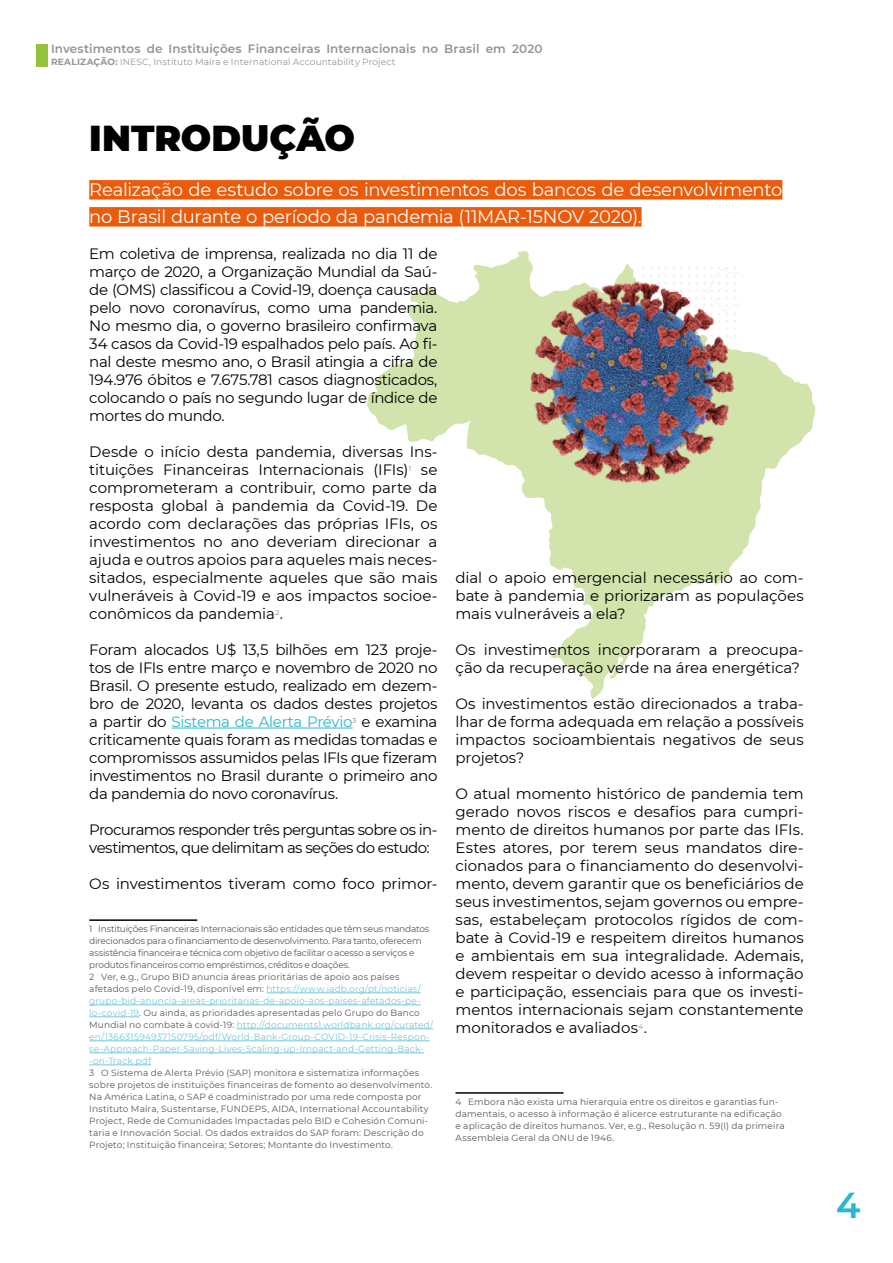
<style>
.page{position:relative;width:893px;height:1263px;background:#fff}
.page>*{position:absolute;margin:0;border:0;box-sizing:border-box;transform-origin:0 0}
.t1{font:900 36px "Montserrat";color:#000}
.t2{font:600 36px "Montserrat";color:#29b8ce}
.t3{font:18px/27px "Montserrat";letter-spacing:-.01em;color:#fff}
.t4{font:15px/18px "Montserrat";letter-spacing:-.01em;color:#000;text-align:justify}
.t5{font:15px/18px "Montserrat";letter-spacing:-.04em;color:#000}
.t6{font:600 12px "Montserrat";letter-spacing:.01em;color:#949494}
.t7{font:9px/12px "Montserrat";letter-spacing:.015em;color:#575756}
.t8{font:9px "Montserrat";letter-spacing:.01em;color:#949494}
.s1{font-weight:700}
.s2{color:#29b8ce}
.s3{color:#72c7d8}
</style>
<div class="page">
<svg style="left:367px;top:251px;width:449px;height:448px"></svg>
<img style="left:518px;top:260px;width:223px;height:233px">
<hr style="left:172px;top:728px;width:181px;height:1px;background:#29b8ce">
<hr style="left:89px;top:919px;width:108px;height:2px;background:#000">
<hr style="left:266px;top:992px;width:155px;height:1px;background:#72c7d8">
<hr style="left:89px;top:1004px;width:332px;height:1px;background:#72c7d8">
<hr style="left:89px;top:1016px;width:50px;height:1px;background:#72c7d8">
<hr style="left:237px;top:1028px;width:196px;height:1px;background:#72c7d8">
<hr style="left:89px;top:1040px;width:341px;height:1px;background:#72c7d8">
<hr style="left:89px;top:1052px;width:335px;height:1px;background:#72c7d8">
<hr style="left:89px;top:1064px;width:62px;height:1px;background:#72c7d8">
<hr style="left:455px;top:1092px;width:108px;height:2px;background:#000">
<div style="left:89px;top:180px;width:693px;height:20px;background:#ea5b0b"></div>
<div style="left:89px;top:207px;width:553px;height:20px;background:#ea5b0b"></div>
<div style="left:36px;top:44px;width:11px;height:23px;background:#94c23d"></div>
<p class="t6" style="left:51px;top:41px;width:493px">Investimentos de Instituições Financeiras Internacionais no Brasil em 2020</p>
<p class="t8" style="left:51px;top:56px;width:346px"><span class="s1">REALIZAÇÃO:</span> INESC, Instituto Maíra e International Accountability Project</p>
<h1 class="t1" style="left:89px;top:111px;width:267px">INTRODUÇÃO</h1>
<p class="t3" style="left:89px;top:175px;width:695px">Realização de estudo sobre os investimentos dos bancos de desenvolvimento no Brasil durante o período da pandemia (11MAR-15NOV 2020).</p>
<p class="t4" style="left:89px;top:244px;width:350px">Em coletiva de imprensa, realizada no dia 11 de março de 2020, a Organização Mundial da Saú&shy;de (OMS) classificou a Covid-19, doença causada pelo novo coronavírus, como uma pandemia.<br>No mesmo dia, o governo brasileiro confirmava 34 casos da Covid-19 espalhados pelo país. Ao fi&shy;nal deste mesmo ano, o Brasil atingia a cifra de 194.976 óbitos e 7.675.781 casos diagnosticados, colocando o país no segundo lugar de índice de mortes do mundo.</p>
<p class="t4" style="left:89px;top:442px;width:350px">Desde o início desta pandemia, diversas Ins&shy;tituições Financeiras Internacionais (IFIs)<sup>1</sup> se comprometeram a contribuir, como parte da resposta global à pandemia da Covid-19. De acordo com declarações das próprias IFIs, os investimentos no ano deveriam direcionar a ajuda e outros apoios para aqueles mais neces&shy;sitados, especialmente aqueles que são mais vulneráveis à Covid-19 e aos impactos socioe&shy;conômicos da pandemia<sup>2</sup>.</p>
<p class="t4" style="left:89px;top:640px;width:350px">Foram alocados U$ 13,5 bilhões em 123 proje&shy;tos de IFIs entre março e novembro de 2020 no Brasil. O presente estudo, realizado em dezem&shy;bro de 2020, levanta os dados destes projetos a partir do <span class="s2">Sistema de Alerta Prévio</span><sup>3</sup> e examina criticamente quais foram as medidas tomadas e compromissos assumidos pelas IFIs que fizeram investimentos no Brasil durante o primeiro ano da pandemia do novo coronavírus.</p>
<p class="t5" style="left:89px;top:820px;width:350px">Procuramos responder três perguntas sobre os in&shy;vestimentos, que delimitam as seções do estudo:</p>
<p class="t4" style="left:89px;top:874px;width:350px">Os investimentos tiveram como foco primor-</p>
<p class="t7" style="left:89px;top:923px;width:345px">1 Instituições Financeiras Internacionais são entidades que têm seus mandatos direcionados para o financiamento de desenvolvimento. Para tanto, oferecem assistência financeira e técnica com objetivo de facilitar o acesso a serviços e produtos financeiros como empréstimos, créditos e doações.<br>2 Ver, e.g., Grupo BID anuncia áreas prioritárias de apoio aos países afetados pelo Covid-19, disponível em: <span class="s3">https://www.iadb.org/pt/noticias/ grupo-bid-anuncia-areas-prioritarias-de-apoio-aos-paises-afetados-pe&shy;lo-covid-19</span>. Ou ainda, as prioridades apresentadas pelo Grupo do Banco Mundial no combate à covid-19: <span class="s3">http://documents1.worldbank.org/curated/ en/136631594937150795/pdf/World-Bank-Group-COVID-19-Crisis-Respon&shy;se-Approach-Paper-Saving-Lives-Scaling-up-Impact-and-Getting-Back--on-Track.pdf</span></p>
<p class="t7" style="left:89px;top:1066px;width:344px">3 O Sistema de Alerta Prévio (SAP) monitora e sistematiza informações sobre projetos de instituições financeiras de fomento ao desenvolvimento.<br>Na América Latina, o SAP é coadministrado por uma rede composta por Instituto Maíra, Sustentarse, FUNDEPS, AIDA, International Accountability Project, Rede de Comunidades Impactadas pelo BID e Cohesión Comuni&shy;taria e Innovación Social. Os dados extraídos do SAP foram: Descrição do Projeto; Instituição financeira; Setores; Montante do Investimento.</p>
<p class="t4" style="left:455px;top:568px;width:350px">dial o apoio emergencial necessário ao com&shy;bate à pandemia e priorizaram as populações mais vulneráveis a ela?</p>
<p class="t4" style="left:455px;top:640px;width:350px">Os investimentos incorporaram a preocupa&shy;ção da recuperação verde na área energética?</p>
<p class="t4" style="left:455px;top:694px;width:350px">Os investimentos estão direcionados a traba&shy;lhar de forma adequada em relação a possíveis impactos socioambientais negativos de seus projetos?</p>
<p class="t4" style="left:455px;top:784px;width:350px">O atual momento histórico de pandemia tem gerado novos riscos e desafios para cumpri&shy;mento de direitos humanos por parte das IFIs.<br>Estes atores, por terem seus mandatos dire&shy;cionados para o financiamento do desenvolvi&shy;mento, devem garantir que os beneficiários de seus investimentos, sejam governos ou empre&shy;sas, estabeleçam protocolos rígidos de com&shy;bate à Covid-19 e respeitem direitos humanos e ambientais em sua integralidade. Ademais, devem respeitar o devido acesso à informação e participação, essenciais para que os investi&shy;mentos internacionais sejam constantemente monitorados e avaliados<sup>4</sup>.</p>
<p class="t7" style="left:455px;top:1095px;width:331px">4 Embora não exista uma hierarquia entre os direitos e garantias fun&shy;damentais, o acesso à informação é alicerce estruturante na edificação e aplicação de direitos humanos. Ver, e.g., Resolução n. 59(I) da primeira Assembleia Geral da ONU de 1946.</p>
<h1 class="t2" style="left:836px;top:1180px;width:26px">4</h1>
</div>
